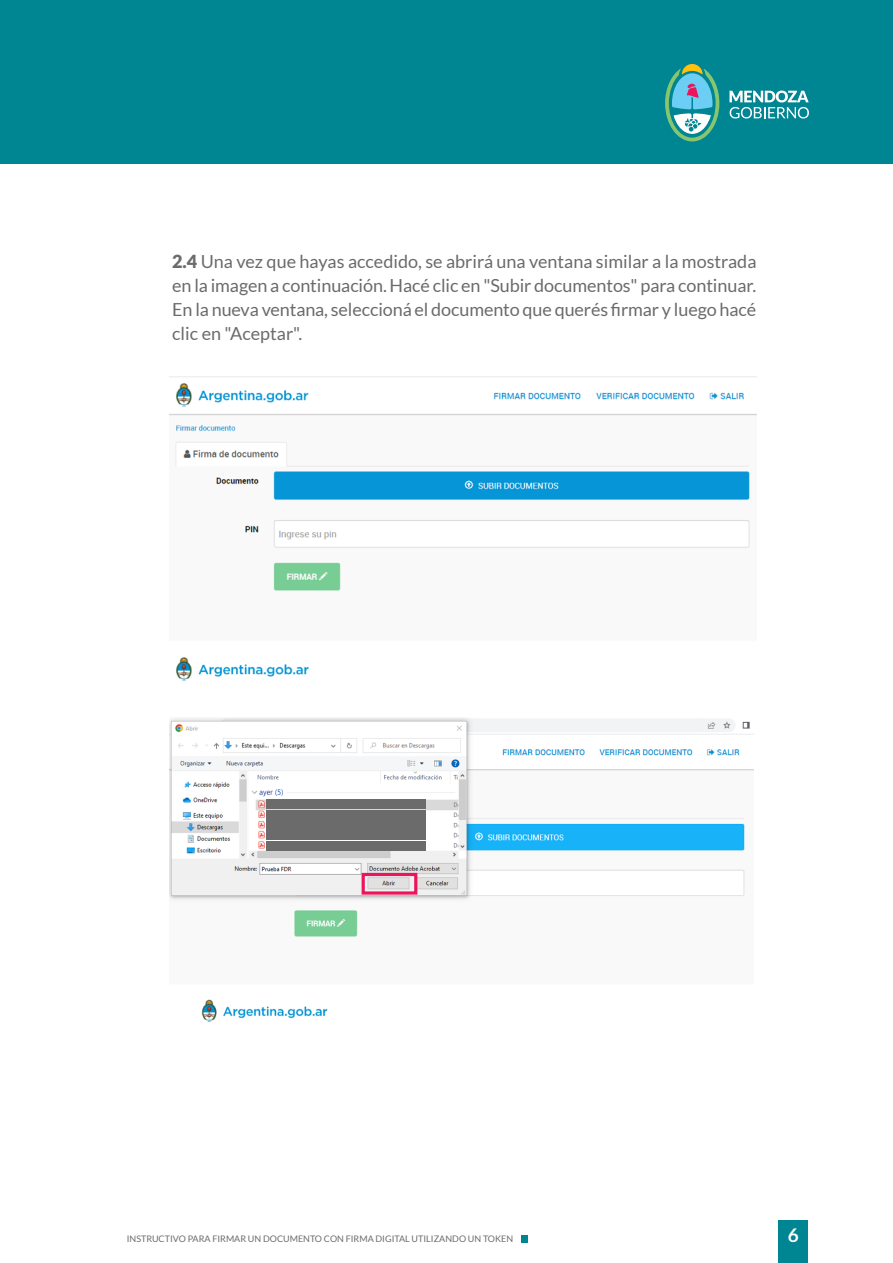
<style>
.page{position:relative;width:893px;height:1263px;background:#fff}
.page>*{position:absolute;margin:0;border:0;box-sizing:border-box;transform-origin:0 0}
.t1{font:700 18.9px "Lato";color:#fff}
.t2{font:18px/24px "Lato";letter-spacing:-.005em;color:#6b6b6b;text-align:justify}
.t3{font:9px "Lato";color:#6b6b6b}
.s1{font-weight:900}
</style>
<div class="page">
<div style="left:778px;top:1220px;width:30px;height:43px;background:#008593"></div>
<div style="left:0;top:0;width:893px;height:164px;background:#008593"></div>
<svg style="left:665px;top:64px;width:54px;height:77px"></svg>
<svg style="left:729px;top:91px;width:80px;height:27px"></svg>
<div style="left:521px;top:1235px;width:7px;height:7px;background:#008593"></div>
<img style="left:170px;top:376px;width:586px;height:305px">
<img style="left:169px;top:718px;width:584px;height:304px">
<div style="left:362px;top:873px;width:55px;height:21px;border:3px solid #ec145a"></div>
<div style="left:266px;top:800px;width:160px;height:9px;background:#6b6b6b"></div>
<div style="left:266px;top:811px;width:160px;height:9px;background:#6b6b6b"></div>
<div style="left:266px;top:821px;width:160px;height:9px;background:#6b6b6b"></div>
<div style="left:266px;top:831px;width:160px;height:9px;background:#6b6b6b"></div>
<div style="left:266px;top:842px;width:160px;height:9px;background:#6b6b6b"></div>
<p class="t2" style="left:172px;top:250px;width:586px"><span class="s1">2.4</span> Una vez que hayas accedido, se abrirá una ventana similar a la mostrada en la imagen a continuación. Hacé clic en "Subir documentos" para continuar.<br>En la nueva ventana, seleccioná el documento que querés firmar y luego hacé clic en "Aceptar".</p>
<p class="t3" style="left:127px;top:1234px;width:388px">INSTRUCTIVO PARA FIRMAR UN DOCUMENTO CON FIRMA DIGITAL UTILIZANDO UN TOKEN</p>
<p class="t1" style="left:788px;top:1224px;width:12px">6</p>
</div>
